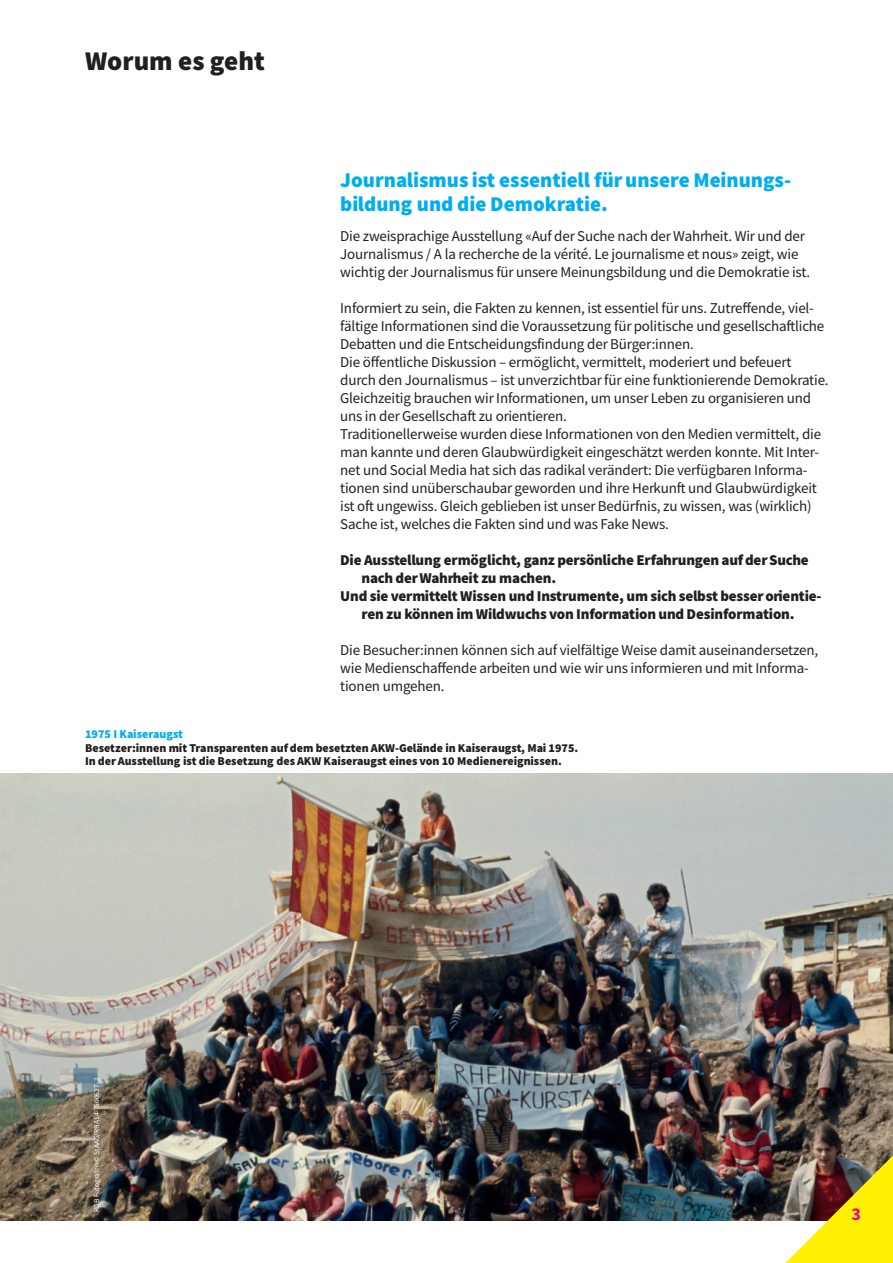
<style>
.page{position:relative;width:893px;height:1263px;background:#fff}
.page>*{position:absolute;margin:0;border:0;box-sizing:border-box;transform-origin:0 0}
.t1{font:900 27px "Source Sans Pro";color:#231f20}
.t2{font:21px/24px "Source Sans Variable";color:#00aeef}
.t3{font:18px "Source Sans Variable";color:#ed028c}
.t4{font:15px/18px "Source Sans Variable";letter-spacing:-.01em;color:#231f20}
.t5{font:12px/13.5px "Source Sans Variable";color:#231f20}
.t6{font:12px "Source Sans Variable";color:#00aeef}
.t7{font:7.5px "Source Sans Variable";color:#fff}
</style>
<div class="page">
<img style="left:0;top:774px;width:893px;height:446px">
<img style="left:757px;top:1121px;width:136px;height:142px">
<h1 class="t1" style="left:85px;top:43px;width:181px">Worum es geht</h1>
<h2 class="t2" style="left:340px;top:168px;width:451px">Journalismus ist essentiell für unsere Meinungs&shy;bildung und die Demokratie.</h2>
<p class="t4" style="left:340px;top:227px;width:471px">Die zweisprachige Ausstellung «Auf der Suche nach der Wahrheit. Wir und der<br>Journalismus / A la recherche de la vérité. Le journalisme et nous» zeigt, wie wichtig der Journalismus für unsere Meinungsbildung und die Demokratie ist.</p>
<p class="t4" style="left:340px;top:299px;width:490px">Informiert zu sein, die Fakten zu kennen, ist essentiel für uns. Zutreffende, viel&shy;fältige Informationen sind die Voraussetzung für politische und gesellschaftliche Debatten und die Entscheidungsfindung der Bürger:innen.<br>Die öffentliche Diskussion – ermöglicht, vermittelt, moderiert und befeuert durch den Journalismus – ist unverzichtbar für eine funktionierende Demokratie.<br>Gleichzeitig brauchen wir Informationen, um unser Leben zu organisieren und uns in der Gesellschaft zu orientieren.<br>Traditionellerweise wurden diese Informationen von den Medien vermittelt, die man kannte und deren Glaubwürdigkeit eingeschätzt werden konnte. Mit Inter&shy;net und Social Media hat sich das radikal verändert: Die verfügbaren Informa&shy;tionen sind unüberschaubar geworden und ihre Herkunft und Glaubwürdigkeit ist oft ungewiss. Gleich geblieben ist unser Bedürfnis, zu wissen, was (wirklich)<br>Sache ist, welches die Fakten sind und was Fake News.</p>
<p class="t4" style="left:340px;top:551px;width:470px">Die Ausstellung ermöglicht, ganz persönliche Erfahrungen auf der Suche</p>
<p class="t4" style="left:361px;top:569px;width:196px">nach der Wahrheit zu machen.</p>
<p class="t4" style="left:340px;top:587px;width:483px">Und sie vermittelt Wissen und Instrumente, um sich selbst besser orientie-</p>
<p class="t4" style="left:361px;top:605px;width:435px">ren zu können im Wildwuchs von Information und Desinformation.</p>
<p class="t4" style="left:340px;top:641px;width:480px">Die Besucher:innen können sich auf vielfältige Weise damit auseinandersetzen, wie Medienschaffende arbeiten und wie wir uns informieren und mit Informa&shy;tionen umgehen.</p>
<p class="t6" style="left:85px;top:727px;width:99px">1975 I Kaiseraugst</p>
<p class="t5" style="left:85px;top:741px;width:495px">Besetzer:innen mit Transparenten auf dem besetzten AKW-Gelände in Kaiseraugst, Mai 1975.<br>In der Ausstellung ist die Besetzung des AKW Kaiseraugst eines von 10 Medienereignissen.</p>
<p class="t7" style="left:92px;top:1212px;width:137px;rotate:-90deg">RDB Fotografen © StAAG/RBA14-7500627_2</p>
<p class="t3" style="left:852px;top:1203px;width:11px">3</p>
</div>
